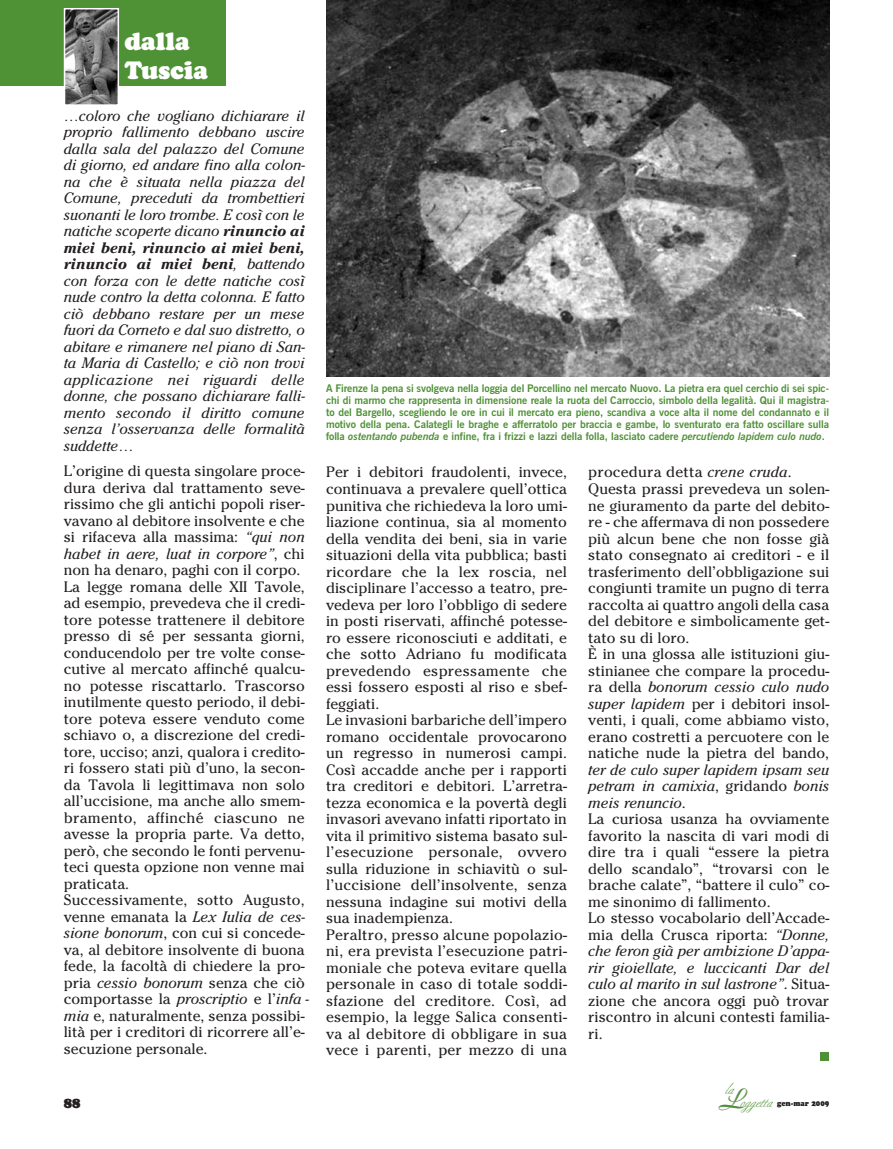
<style>
.page{position:relative;width:893px;height:1149px;background:#fff}
.page>*{position:absolute;margin:0;border:0;box-sizing:border-box;transform-origin:0 0}
.t1{font:900 24px/28.8px "Cooper BT";color:#fff}
.t2{font:15px/16.5px "Cheltenham";color:#231f20}
.t3{font:italic 15px/16.5px "Cheltenham";color:#231f20;text-align:justify}
.t4{font:14.4px "Berthold Script";color:#4f9236}
.t5{font:900 13.5px "Cooper BT";color:#231f20}
.t6{font:700 10.5px/12px "News Gothic BT";letter-spacing:-.005em;color:#4f9236;text-align:justify}
.t7{font:900 7.5px "Cooper BT";color:#231f20;scale:.95 1}
.s1{font-weight:700}
.s2{font-style:italic}
.s3{font-family:"Boulevard";font-size:27px;color:#a8a9ad}
</style>
<div class="page">
<img style="left:326px;top:0;width:503px;height:376px">
<div style="left:0;top:0;width:226px;height:86px;background:#4f9236"></div>
<img style="left:67px;top:11px;width:49px;height:92px">
<div style="left:64px;top:8px;width:55px;height:98px;border:2px solid #fff"></div>
<div style="left:821px;top:1051px;width:8px;height:9px;background:#4f9236"></div>
<h1 class="t1" style="left:124px;top:29px;width:85px">dalla<br>Tuscia</h1>
<p class="t3" style="left:64px;top:107px;width:243px">…coloro che vogliano dichiarare il proprio fallimento debbano uscire dalla sala del palazzo del Comune di giorno, ed andare fino alla colon&shy;na che è situata nella piazza del Comune, preceduti da trombettieri suonanti le loro trombe. E così con le natiche scoperte dicano <span class="s1">rinuncio ai miei beni, rinuncio ai miei beni, rinuncio ai miei beni</span>, battendo con forza con le dette natiche così nude contro la detta colonna. E fatto ciò debbano restare per un mese fuori da Corneto e dal suo distretto, o abitare e rimanere nel piano di San - ta Maria di Castello; e ciò non trovi applicazione nei riguardi delle donne, che possano dichiarare falli&shy;mento secondo il diritto comune senza l’osservanza delle formalità suddette…</p>
<p class="t2" style="left:64px;top:462px;width:247px">L’origine di questa singolare proce&shy;dura deriva dal trattamento seve&shy;rissimo che gli antichi popoli riser&shy;vavano al debitore insolvente e che si rifaceva alla massima: <span class="s2">“qui non habet in aere, luat in corpore”</span>, chi non ha denaro, paghi con il corpo.<br>La legge romana delle XII Tavole, ad esempio, prevedeva che il credi&shy;tore potesse trattenere il debitore presso di sé per sessanta giorni, conducendolo per tre volte conse&shy;cutive al mercato affinché qualcu&shy;no potesse riscattarlo. Trascorso inutilmente questo periodo, il debi&shy;tore poteva essere venduto come schiavo o, a discrezione del credi&shy;tore, ucciso; anzi, qualora i credito&shy;ri fossero stati più d’uno, la secon&shy;da Tavola li legittimava non solo all’uccisione, ma anche allo smem&shy;bramento, affinché ciascuno ne avesse la propria parte. Va detto, però, che secondo le fonti pervenu&shy;teci questa opzione non venne mai praticata.<br>Successivamente, sotto Augusto, venne emanata la <span class="s2">Lex Iulia de ces&shy;sione bonorum</span>, con cui si concede&shy;va, al debitore insolvente di buona fede, la facoltà di chiedere la pro&shy;pria <span class="s2">cessio bonorum</span> senza che ciò comportasse la <span class="s2">proscriptio</span> e l’<span class="s2">infa - mia</span> e, naturalmente, senza possibi&shy;lità per i creditori di ricorrere all’e - se cuzione personale.</p>
<p class="t6" style="left:326px;top:383px;width:505px">A Firenze la pena si svolgeva nella loggia del Porcellino nel mercato Nuovo. La pietra era quel cerchio di sei spic&shy;chi di marmo che rappresenta in dimensione reale la ruota del Carroccio, simbolo della legalità. Qui il magistra&shy;to del Bargello, scegliendo le ore in cui il mercato era pieno, scandiva a voce alta il nome del condannato e il motivo della pena. Calategli le braghe e afferratolo per braccia e gambe, lo sventurato era fatto oscillare sulla folla <span class="s2">ostentando pubenda</span> e infine, fra i frizzi e lazzi della folla, lasciato cadere <span class="s2">percutiendo lapidem culo nudo</span>.</p>
<p class="t2" style="left:326px;top:464px;width:242px">Per i debitori fraudolenti, invece, continuava a prevalere quell’ottica punitiva che richiedeva la loro umi&shy;liazione continua, sia al momento della vendita dei beni, sia in varie situazioni della vita pubblica; basti ricordare che la lex roscia, nel disciplinare l’accesso a teatro, pre&shy;vedeva per loro l’obbligo di sedere in posti riservati, affinché potesse&shy;ro essere riconosciuti e additati, e che sotto Adriano fu modificata prevedendo espressamente che essi fossero esposti al riso e sbef&shy;feggiati.<br>Le invasioni barbariche dell’impero romano occidentale provocarono un regresso in numerosi campi.<br>Così accadde anche per i rapporti tra creditori e debitori. L’arretra - tezza economica e la povertà degli invasori avevano infatti riportato in vita il primitivo sistema basato sul&shy;l’esecuzione personale, ovvero sulla riduzione in schiavitù o sul&shy;l’uccisione dell’insolvente, senza nessuna indagine sui motivi della sua inadempienza.<br>Peraltro, presso alcune popolazio&shy;ni, era prevista l’esecuzione patri&shy;moniale che poteva evitare quella personale in caso di totale soddi&shy;sfazione del creditore. Così, ad esempio, la legge Salica consenti&shy;va al debitore di obbligare in sua vece i parenti, per mezzo di una</p>
<p class="t2" style="left:588px;top:464px;width:243px">procedura detta <span class="s2">crene cruda</span>.<br>Questa prassi prevedeva un solen&shy;ne giuramento da parte del debito&shy;re - che affermava di non possedere più alcun bene che non fosse già stato consegnato ai creditori - e il trasferimento dell’obbligazione sui congiunti tramite un pugno di terra raccolta ai quattro angoli della casa del debitore e simbolicamente get&shy;tato su di loro.<br>È in una glossa alle istituzioni giu&shy;stinianee che compare la procedu&shy;ra della <span class="s2">bonorum cessio culo nudo super lapidem</span> per i debitori insol&shy;venti, i quali, come abbiamo visto, erano costretti a percuotere con le natiche nude la pietra del bando,</p>
<p class="t2" style="left:588px;top:761px;width:243px"><span class="s2">ter de culo super lapidem ipsam seu petram in camixia</span>, gridando <span class="s2">bonis meis renuncio</span>.<br>La curiosa usanza ha ovviamente favorito la nascita di vari modi di dire tra i quali “essere la pietra dello scandalo”, “trovarsi con le brache calate”, “battere il culo” co - me sinonimo di fallimento.<br>Lo stesso vocabolario dell’Accade - mia della Crusca riporta: <span class="s2">“Donne, che feron già per ambizione D’appa - rir gioiellate, e luccicanti Dar del culo al marito in sul lastrone”</span>. Situa - zione che ancora oggi può trovar riscontro in alcuni contesti familia&shy;ri.</p>
<p class="t4" style="left:724px;top:1082px;width:10px">la</p>
<p class="t5" style="left:64px;top:1097px;width:18px">88</p>
<p class="t4" style="left:717px;top:1094px;width:56px"><span class="s3">L</span>oggetta</p>
<p class="t7" style="left:777px;top:1100px;width:56px">gen-mar 2009</p>
</div>
